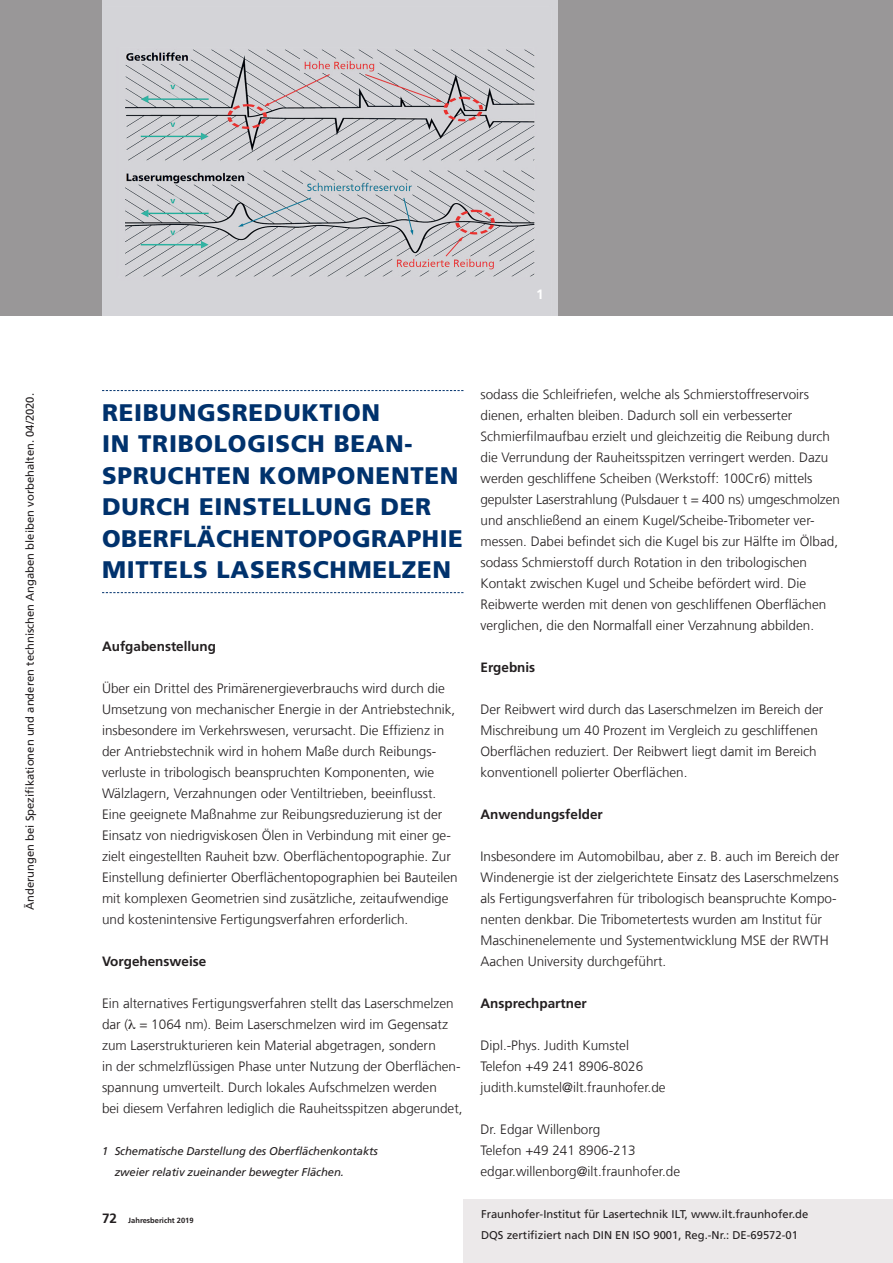
<style>
.page{position:relative;width:893px;height:1263px;background:#fff}
.page>*{position:absolute;margin:0;border:0;box-sizing:border-box;transform-origin:0 0}
.t1{font:900 24px/31.5px "Frutiger LT Com";letter-spacing:.03em;color:#00326d}
.t2{font:300 13.5px/21px "Frutiger LT Com";color:#231f20}
.t3{font:700 13.5px "Frutiger LT Com";color:#231f20}
.t4{font:700 13.5px "Frutiger LT Com";color:#fff}
.t5{font:11.25px/21px "Frutiger LT Com";color:#231f20}
.t6{font:italic 11.25px/21px "Frutiger LT Com";letter-spacing:-.01em;color:#231f20}
.t7{font:700 7.5px "Frutiger LT Com";color:#231f20}
.s1{font-size:13.5px}
</style>
<div class="page">
<div style="left:463px;top:1199px;width:430px;height:64px;background:#ece9ea"></div>
<div style="left:0;top:0;width:893px;height:315px;background:#999798"></div>
<img style="left:102px;top:0;width:455px;height:315px">
<svg style="left:102px;top:390px;width:361px;height:1px"></svg>
<svg style="left:102px;top:592px;width:361px;height:1px"></svg>
<p class="t5" style="left:20px;top:910px;width:518px;rotate:-90deg">Änderungen bei Spezifikationen und anderen technischen Angaben bleiben vorbehalten. 04/2020.</p>
<p class="t4" style="left:536px;top:286px;width:9px">1</p>
<h1 class="t1" style="left:102px;top:397px;width:362px">REIBUNGSREDUKTION<br>IN TRIBOLOGISCH BEAN-<br>SPRUCHTEN KOMPONENTEN<br>DURCH EINSTELLUNG DER<br>OBERFLÄCHENTOPOGRAPHIE<br>MITTELS LASERSCHMELZEN</h1>
<p class="t3" style="left:102px;top:639px;width:116px">Aufgabenstellung</p>
<p class="t2" style="left:102px;top:678px;width:357px">Über ein Drittel des Primärenergieverbrauchs wird durch die Umsetzung von mechanischer Energie in der Antriebstechnik, insbesondere im Verkehrswesen, verursacht. Die Effizienz in der Antriebstechnik wird in hohem Maße durch Reibungs&shy;verluste in tribologisch beanspruchten Komponenten, wie Wälzlagern, Verzahnungen oder Ventiltrieben, beeinflusst.<br>Eine geeignete Maßnahme zur Reibungsreduzierung ist der Einsatz von niedrigviskosen Ölen in Verbindung mit einer ge&shy;zielt eingestellten Rauheit bzw. Oberflächentopographie. Zur Einstellung definierter Oberflächentopographien bei Bauteilen mit komplexen Geometrien sind zusätzliche, zeitaufwendige und kostenintensive Fertigungsverfahren erforderlich.</p>
<p class="t3" style="left:102px;top:954px;width:106px">Vorgehensweise</p>
<p class="t2" style="left:102px;top:993px;width:362px">Ein alternatives Fertigungsverfahren stellt das Laserschmelzen dar ( = 1064 nm). Beim Laserschmelzen wird im Gegensatz zum Laserstrukturieren kein Material abgetragen, sondern<br>in der schmelzflüssigen Phase unter Nutzung der Oberflächen&shy;spannung umverteilt. Durch lokales Aufschmelzen werden<br>bei diesem Verfahren lediglich die Rauheitsspitzen abgerundet,</p>
<p class="t6" style="left:115px;top:1141px;width:265px;text-indent:-13px">1 Schematische Darstellung des Oberflächenkontakts zweier relativ zueinander bewegter Flächen.</p>
<p class="t2" style="left:480px;top:384px;width:361px">sodass die Schleifriefen, welche als Schmierstoffreservoirs dienen, erhalten bleiben. Dadurch soll ein verbesserter Schmierfilmaufbau erzielt und gleichzeitig die Reibung durch die Verrundung der Rauheitsspitzen verringert werden. Dazu werden geschliffene Scheiben (Werkstoff: 100Cr6) mittels gepulster Laserstrahlung (Pulsdauer t = 400 ns) umgeschmolzen und anschließend an einem Kugel/Scheibe-Tribometer ver&shy;messen. Dabei befindet sich die Kugel bis zur Hälfte im Ölbad, sodass Schmierstoff durch Rotation in den tribologischen Kontakt zwischen Kugel und Scheibe befördert wird. Die Reibwerte werden mit denen von geschliffenen Oberflächen verglichen, die den Normalfall einer Verzahnung abbilden.</p>
<p class="t3" style="left:480px;top:659px;width:56px">Ergebnis</p>
<p class="t2" style="left:480px;top:699px;width:344px">Der Reibwert wird durch das Laserschmelzen im Bereich der Mischreibung um 40 Prozent im Vergleich zu geschliffenen Oberflächen reduziert. Der Reibwert liegt damit im Bereich konventionell polierter Oberflächen.</p>
<p class="t3" style="left:480px;top:806px;width:124px">Anwendungsfelder</p>
<p class="t2" style="left:480px;top:846px;width:360px">Insbesondere im Automobilbau, aber z. B. auch im Bereich der Windenergie ist der zielgerichtete Einsatz des Laserschmelzens als Fertigungsverfahren für tribologisch beanspruchte Kompo&shy;nenten denkbar. Die Tribometertests wurden am Institut für Maschinenelemente und Systementwicklung MSE der RWTH Aachen University durchgeführt.</p>
<p class="t3" style="left:480px;top:996px;width:108px">Ansprechpartner</p>
<p class="t2" style="left:480px;top:1035px;width:187px">Dipl.-Phys. Judith Kumstel<br>Telefon +49 241 8906-8026 judith.kumstel@ilt.fraunhofer.de</p>
<p class="t2" style="left:480px;top:1119px;width:201px">Dr. Edgar Willenborg<br>Telefon +49 241 8906-213 edgar.willenborg@ilt.fraunhofer.de</p>
<p class="t7" style="left:102px;top:1216px;width:93px"><span class="s1">72</span> Jahresbericht 2019</p>
<p class="t5" style="left:481px;top:1204px;width:329px">Fraunhofer-Institut für Lasertechnik ILT, www.ilt.fraunhofer.de<br>DQS zertifiziert nach DIN EN ISO 9001, Reg.-Nr.: DE-69572-01</p>
</div>
